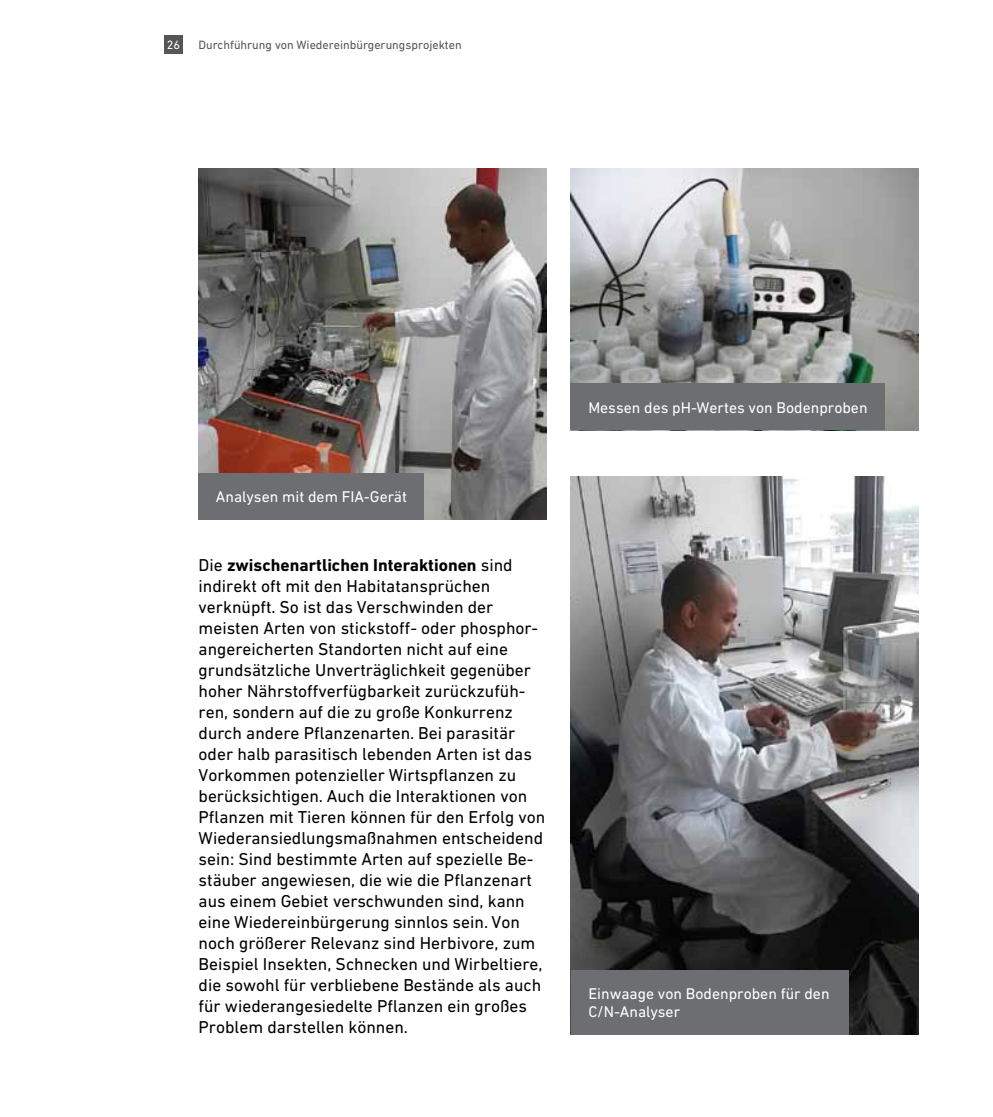
<style>
.page{position:relative;width:993px;height:1117px;background:#fff}
.page>*{position:absolute;margin:0;border:0;box-sizing:border-box;transform-origin:0 0}
.t1{font:17.5px/21px "DIN Next W1 G";color:#000}
.t2{font:15.75px/17.5px "DIN Next W1 G";color:#fff}
.t3{font:12.25px "DIN Next W1 G";color:#565659}
.t4{font:12.25px "DIN Next W1 G";color:#fff}
.s1{font-weight:700}
</style>
<div class="page">
<div style="left:164px;top:35px;width:19px;height:19px;background:#565659"></div>
<img style="left:198px;top:169px;width:348px;height:350px">
<div style="left:198px;top:473px;width:226px;height:46px;background:#6d6e71"></div>
<img style="left:570px;top:169px;width:348px;height:261px">
<div style="left:570px;top:383px;width:314px;height:47px;background:#6d6e71"></div>
<img style="left:570px;top:476px;width:348px;height:557px">
<div style="left:570px;top:969px;width:278px;height:64px;background:#6d6e71"></div>
<p class="t4" style="left:167px;top:38px;width:15px">26</p>
<p class="t3" style="left:198px;top:38px;width:264px">Durchführung von Wiedereinbürgerungsprojekten</p>
<p class="t2" style="left:216px;top:488px;width:192px">Analysen mit dem FIA-Gerät</p>
<p class="t1" style="left:198px;top:554px;width:348px">Die <span class="s1">zwischenartlichen Interaktionen</span> sind indirekt oft mit den Habitatansprüchen verknüpft. So ist das Verschwinden der meisten Arten von stickstoff- oder phosphor&shy;angereicherten Standorten nicht auf eine grundsätzliche Unverträglichkeit gegenüber hoher Nährstoffverfügbarkeit zurückzufüh&shy;ren, sondern auf die zu große Konkurrenz durch andere Pflanzenarten. Bei parasitär oder halb parasitisch lebenden Arten ist das Vorkommen potenzieller Wirtspflanzen zu berücksichtigen. Auch die Interaktionen von Pflanzen mit Tieren können für den Erfolg von Wiederansiedlungsmaßnahmen entscheidend sein: Sind bestimmte Arten auf spezielle Be&shy;stäuber angewiesen, die wie die Pflanzenart aus einem Gebiet verschwunden sind, kann eine Wiedereinbürgerung sinnlos sein. Von noch größerer Relevanz sind Herbivore, zum Beispiel Insekten, Schnecken und Wirbeltiere, die sowohl für verbliebene Bestände als auch für wiederangesiedelte Pflanzen ein großes Problem darstellen können.</p>
<p class="t2" style="left:588px;top:398px;width:281px">Messen des pH-Wertes von Bodenproben</p>
<p class="t2" style="left:588px;top:984px;width:243px">Einwaage von Bodenproben für den<br>C/N-Analyser</p>
</div>
